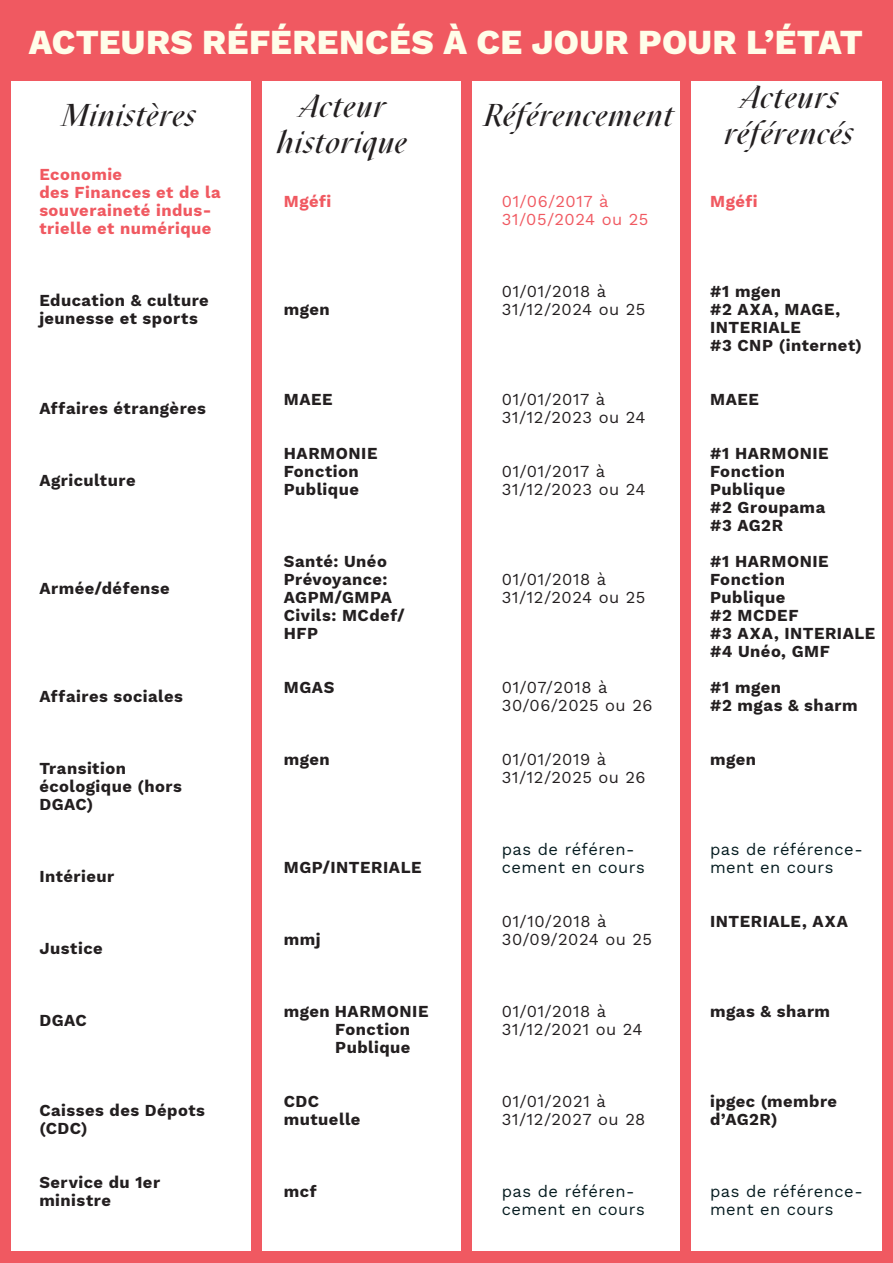
<style>
.page{position:relative;width:893px;height:1263px;background:#fff}
.page>*{position:absolute;margin:0;border:0;box-sizing:border-box;transform-origin:0 0}
.Texte_Courant{font:800 34.5px "Work Sans";letter-spacing:.01em;color:#fffde9}
.Titre_Analyse_Chiffr{font:31.5px "MAZIUSREVIEW20.09 Extraitalic";letter-spacing:.065em;color:#231f20}
.Texte_Courant-2{font:700 16.5px/18px "Work Sans";letter-spacing:.03em;color:#231f20}
.Texte_Courant-3{font:16.5px "Work Sans";letter-spacing:.03em;color:#231f20}
.Texte_Courant-4{font:16.5px/18px "Work Sans";letter-spacing:.025em;color:#061c20}
.Texte_Courant-5{font:700 16.5px/18px "Work Sans";letter-spacing:.03em;color:#f05961}
.Texte_Courant-6{font:16.5px/18px "Work Sans";letter-spacing:.025em;color:#051c20}
.Texte_Courant-7{font:16.5px "Work Sans";letter-spacing:.03em;color:#f05961}
</style>
<div class="page">
<div style="left:0;top:0;width:11px;height:1263px;background:#f05961"></div>
<div style="left:0;top:1251px;width:893px;height:12px;background:#f05961"></div>
<div style="left:882px;top:0;width:11px;height:1263px;background:#f05961"></div>
<div style="left:0;top:0;width:893px;height:81px;background:#f05961"></div>
<div style="left:251px;top:69px;width:10px;height:1194px;background:#f05961"></div>
<div style="left:461px;top:76px;width:11px;height:1187px;background:#f05961"></div>
<div style="left:680px;top:78px;width:11px;height:1185px;background:#f05961"></div>
<p class="Texte_Courant" style="left:29px;top:16px;width:836px">ACTEURS RÉFÉRENCÉS À CE JOUR POUR L’ÉTAT</p>
<p class="Titre_Analyse_Chiffr" style="left:62px;top:97px;width:134px">Ministères</p>
<p class="Titre_Analyse_Chiffr" style="left:299px;top:88px;width:87px">Acteur</p>
<p class="Titre_Analyse_Chiffr" style="left:278px;top:124px;width:130px">historique</p>
<p class="Texte_Courant-5" style="left:284px;top:192px;width:49px">Mgéfi</p>
<p class="Texte_Courant-5" style="left:39px;top:165px;width:84px">Economie</p>
<p class="Texte_Courant-5" style="left:39px;top:183px;width:183px">des Finances et de la souveraineté indus&shy;trielle et numérique</p>
<p class="Texte_Courant-2" style="left:39px;top:291px;width:171px">Education &amp; culture</p>
<p class="Texte_Courant-2" style="left:39px;top:309px;width:160px">jeunesse et sports</p>
<p class="Texte_Courant-2" style="left:39px;top:399px;width:168px">Affaires étrangères</p>
<p class="Texte_Courant-2" style="left:39px;top:471px;width:98px">Agriculture</p>
<p class="Texte_Courant-2" style="left:39px;top:579px;width:132px">Armée/défense</p>
<p class="Texte_Courant-2" style="left:39px;top:687px;width:145px">Affaires sociales</p>
<p class="Texte_Courant-2" style="left:39px;top:759px;width:88px">Transition</p>
<p class="Texte_Courant-2" style="left:39px;top:777px;width:144px">écologique (hors<br>DGAC)</p>
<p class="Texte_Courant-2" style="left:39px;top:867px;width:76px">Intérieur</p>
<p class="Texte_Courant-2" style="left:39px;top:939px;width:65px">Justice</p>
<p class="Texte_Courant-2" style="left:39px;top:1011px;width:49px">DGAC</p>
<p class="Texte_Courant-2" style="left:39px;top:1101px;width:167px">Caisses des Dépots (CDC)</p>
<p class="Texte_Courant-2" style="left:39px;top:1173px;width:122px">Service du 1er ministre</p>
<p class="Texte_Courant-2" style="left:284px;top:300px;width:48px">mgen</p>
<p class="Texte_Courant-2" style="left:284px;top:390px;width:50px">MAEE</p>
<p class="Texte_Courant-2" style="left:284px;top:444px;width:95px">HARMONIE</p>
<p class="Texte_Courant-2" style="left:284px;top:462px;width:76px">Fonction</p>
<p class="Texte_Courant-2" style="left:284px;top:480px;width:77px">Publique</p>
<p class="Texte_Courant-2" style="left:284px;top:552px;width:105px">Santé: Unéo</p>
<p class="Texte_Courant-2" style="left:284px;top:570px;width:110px">Prévoyance:<br>AGPM/GMPA</p>
<p class="Texte_Courant-2" style="left:284px;top:606px;width:122px">Civils: MCdef/<br>HFP</p>
<p class="Texte_Courant-2" style="left:284px;top:678px;width:52px">MGAS</p>
<p class="Texte_Courant-2" style="left:284px;top:750px;width:48px">mgen</p>
<p class="Texte_Courant-2" style="left:284px;top:858px;width:139px">MGP/INTERIALE</p>
<p class="Texte_Courant-2" style="left:284px;top:930px;width:38px">mmj</p>
<p class="Texte_Courant-2" style="left:284px;top:1002px;width:146px">mgen HARMONIE</p>
<p class="Texte_Courant-2" style="left:335px;top:1020px;width:76px">Fonction</p>
<p class="Texte_Courant-2" style="left:335px;top:1038px;width:77px">Publique</p>
<p class="Texte_Courant-2" style="left:284px;top:1092px;width:37px">CDC</p>
<p class="Texte_Courant-2" style="left:284px;top:1110px;width:78px">mutuelle</p>
<p class="Texte_Courant-2" style="left:284px;top:1182px;width:34px">mcf</p>
<p class="Titre_Analyse_Chiffr" style="left:484px;top:97px;width:191px">Référencement</p>
<p class="Texte_Courant-7" style="left:502px;top:189px;width:108px">01/06/2017 à</p>
<p class="Texte_Courant-7" style="left:502px;top:207px;width:148px">31/05/2024 ou 25</p>
<p class="Texte_Courant-3" style="left:502px;top:279px;width:106px">01/01/2018 à</p>
<p class="Texte_Courant-3" style="left:502px;top:297px;width:145px">31/12/2024 ou 25</p>
<p class="Texte_Courant-3" style="left:502px;top:387px;width:105px">01/01/2017 à</p>
<p class="Texte_Courant-3" style="left:502px;top:405px;width:145px">31/12/2023 ou 24</p>
<p class="Texte_Courant-3" style="left:502px;top:459px;width:105px">01/01/2017 à</p>
<p class="Texte_Courant-3" style="left:502px;top:477px;width:145px">31/12/2023 ou 24</p>
<p class="Texte_Courant-3" style="left:502px;top:567px;width:106px">01/01/2018 à</p>
<p class="Texte_Courant-3" style="left:502px;top:585px;width:145px">31/12/2024 ou 25</p>
<p class="Texte_Courant-3" style="left:502px;top:675px;width:107px">01/07/2018 à</p>
<p class="Texte_Courant-3" style="left:502px;top:693px;width:152px">30/06/2025 ou 26</p>
<p class="Texte_Courant-3" style="left:502px;top:747px;width:106px">01/01/2019 à</p>
<p class="Texte_Courant-3" style="left:502px;top:765px;width:145px">31/12/2025 ou 26</p>
<p class="Texte_Courant-4" style="left:502px;top:840px;width:144px">pas de référen&shy;cement en cours</p>
<p class="Texte_Courant-3" style="left:502px;top:909px;width:106px">01/10/2018 à</p>
<p class="Texte_Courant-3" style="left:502px;top:927px;width:152px">30/09/2024 ou 25</p>
<p class="Texte_Courant-3" style="left:502px;top:999px;width:106px">01/01/2018 à</p>
<p class="Texte_Courant-3" style="left:502px;top:1017px;width:142px">31/12/2021 ou 24</p>
<p class="Texte_Courant-3" style="left:502px;top:1089px;width:105px">01/01/2021 à</p>
<p class="Texte_Courant-3" style="left:502px;top:1107px;width:145px">31/12/2027 ou 28</p>
<p class="Texte_Courant-4" style="left:502px;top:1182px;width:144px">pas de référen&shy;cement en cours</p>
<p class="Titre_Analyse_Chiffr" style="left:740px;top:79px;width:99px">Acteurs</p>
<p class="Titre_Analyse_Chiffr" style="left:725px;top:115px;width:129px">référencés</p>
<p class="Texte_Courant-5" style="left:710px;top:192px;width:49px">Mgéfi</p>
<p class="Texte_Courant-2" style="left:710px;top:282px;width:72px">#1 mgen</p>
<p class="Texte_Courant-2" style="left:710px;top:300px;width:132px">#2 AXA, MAGE,<br>INTERIALE</p>
<p class="Texte_Courant-2" style="left:710px;top:336px;width:153px">#3 CNP (internet)</p>
<p class="Texte_Courant-2" style="left:710px;top:390px;width:50px">MAEE</p>
<p class="Texte_Courant-2" style="left:710px;top:444px;width:120px">#1 HARMONIE</p>
<p class="Texte_Courant-2" style="left:710px;top:462px;width:76px">Fonction</p>
<p class="Texte_Courant-2" style="left:710px;top:480px;width:77px">Publique</p>
<p class="Texte_Courant-2" style="left:710px;top:498px;width:117px">#2 Groupama</p>
<p class="Texte_Courant-2" style="left:710px;top:516px;width:74px">#3 AG2R</p>
<p class="Texte_Courant-2" style="left:710px;top:552px;width:120px">#1 HARMONIE</p>
<p class="Texte_Courant-2" style="left:710px;top:570px;width:76px">Fonction</p>
<p class="Texte_Courant-2" style="left:710px;top:588px;width:77px">Publique</p>
<p class="Texte_Courant-2" style="left:710px;top:606px;width:90px">#2 MCDEF</p>
<p class="Texte_Courant-2" style="left:710px;top:624px;width:167px">#3 AXA, INTERIALE</p>
<p class="Texte_Courant-2" style="left:710px;top:642px;width:121px">#4 Unéo, GMF</p>
<p class="Texte_Courant-2" style="left:710px;top:678px;width:72px">#1 mgen</p>
<p class="Texte_Courant-2" style="left:710px;top:696px;width:149px">#2 mgas &amp; sharm</p>
<p class="Texte_Courant-2" style="left:710px;top:750px;width:48px">mgen</p>
<p class="Texte_Courant-6" style="left:710px;top:840px;width:154px">pas de référence&shy;ment en cours</p>
<p class="Texte_Courant-2" style="left:710px;top:912px;width:139px">INTERIALE, AXA</p>
<p class="Texte_Courant-2" style="left:710px;top:1002px;width:122px">mgas &amp; sharm</p>
<p class="Texte_Courant-2" style="left:710px;top:1092px;width:129px">ipgec (membre d’AG2R)</p>
<p class="Texte_Courant-4" style="left:710px;top:1182px;width:154px">pas de référence&shy;ment en cours</p>
</div>
